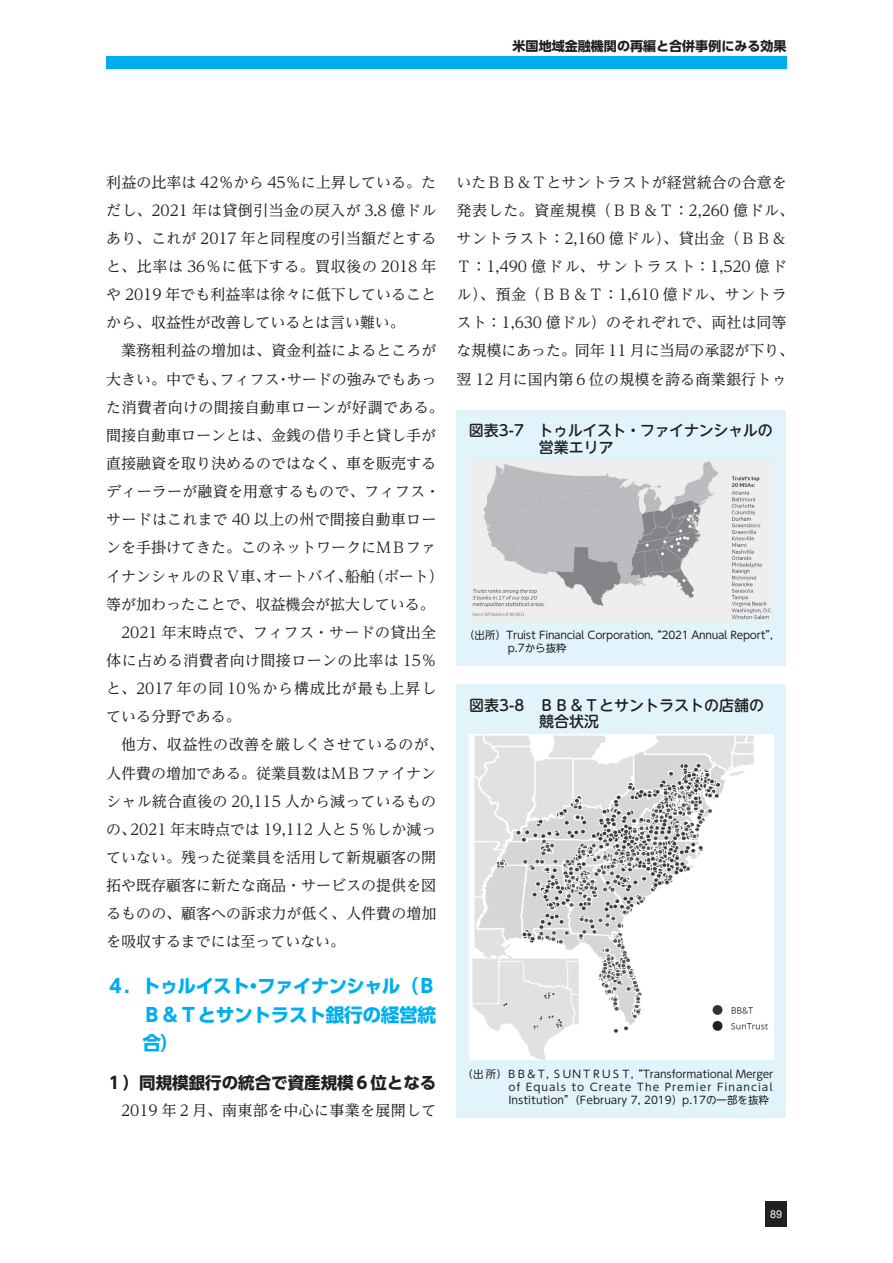
<style>
.page{position:relative;width:893px;height:1263px;background:#fff}
.page>*{position:absolute;margin:0;border:0;box-sizing:border-box;transform-origin:0 0}
.t1{font:700 18.75px/28.5px "UD Shin Go Pr 6";letter-spacing:-.02em;color:#00aeef;text-align:justify}
.t2{font:700 16.5px "UD Shin Go Pr 6";color:#231f20}
.t3{font:15px/28.2px "UD Reimin Pr 6";color:#231f20;text-align:justify}
.t4{font:15px "UD Reimin Pr 6";letter-spacing:.02em;color:#231f20}
.t5{font:15px "UD Reimin Pr 6";letter-spacing:.03em;color:#231f20}
.t6{font:500 15px/16.5px "UD Shin M Go Pr 6";letter-spacing:-.02em;color:#231f20}
.t7{font:500 15px/16.5px "UD Shin M Go Pr 6";color:#231f20}
.t8{font:15px "UD Reimin Pr 6";letter-spacing:.06em;color:#231f20}
.t9{font:15px "UD Reimin Pr 6";letter-spacing:.025em;color:#231f20}
.t10{font:700 13.05px "UD Shin Go Pr 6";color:#231f20}
.t11{font:10.8px "Arial";color:#fff}
.t12{font:10.5px/12.8px "UD Shin M Go Pr 6";color:#231f20;text-align:justify}
.t13{font:10.5px/12.8px "UD Shin M Go Pr 6";letter-spacing:-.025em;color:#231f20}
</style>
<div class="page">
<div style="left:106px;top:56px;width:681px;height:13px;background:#00aeef"></div>
<div style="left:765px;top:1201px;width:22px;height:26px;background:#231f20"></div>
<div style="left:457px;top:411px;width:329px;height:255px;background:#e1f4fc"></div>
<img style="left:469px;top:459px;width:304px;height:163px">
<div style="left:457px;top:684px;width:329px;height:434px;background:#e1f4fc"></div>
<img style="left:469px;top:734px;width:304px;height:326px">
<p class="t10" style="left:513px;top:35px;width:276px">米国地域金融機関の再編と合併事例にみる効果</p>
<p class="t3" style="left:106px;top:167px;width:332px">利益の比率は 42％から 45％に上昇している。ただし、2021 年は貸倒引当金の戻入が 3.8 億ドルあり、これが 2017 年と同程度の引当額だとすると、比率は 36％に低下する。買収後の 2018 年や 2019 年でも利益率は徐々に低下していることから、収益性が改善しているとは言い難い。</p>
<p class="t3" style="left:121px;top:336px;width:317px">業務粗利益の増加は、資金利益によるところが</p>
<p class="t3" style="left:106px;top:364px;width:332px">大きい。中でも、フィフス・サードの強みでもあっ</p>
<p class="t9" style="left:106px;top:395px;width:339px">た消費者向けの間接自動車ローンが好調である。</p>
<p class="t3" style="left:106px;top:421px;width:331px">間接自動車ローンとは、金銭の借り手と貸し手が</p>
<p class="t3" style="left:106px;top:449px;width:331px">直接融資を取り決めるのではなく、車を販売する</p>
<p class="t3" style="left:106px;top:477px;width:335px">ディーラーが融資を用意するもので、フィフス・</p>
<p class="t3" style="left:106px;top:505px;width:332px">サードはこれまで 40 以上の州で間接自動車ロー</p>
<p class="t3" style="left:106px;top:533px;width:331px">ンを手掛けてきた。このネットワークにＭＢファ</p>
<p class="t3" style="left:106px;top:561px;width:339px">イナンシャルのＲＶ車、オートバイ、船舶（ボート）</p>
<p class="t3" style="left:106px;top:589px;width:330px">等が加わったことで、収益機会が拡大している。</p>
<p class="t4" style="left:121px;top:620px;width:317px">2021 年末時点で、フィフス・サードの貸出全</p>
<p class="t5" style="left:106px;top:648px;width:332px">体に占める消費者向け間接ローンの比率は 15％</p>
<p class="t8" style="left:106px;top:676px;width:332px">と、2017 年の同 10％から構成比が最も上昇し</p>
<p class="t3" style="left:106px;top:702px;width:136px">ている分野である。</p>
<p class="t5" style="left:121px;top:732px;width:324px">他方、収益性の改善を厳しくさせているのが、</p>
<p class="t3" style="left:106px;top:758px;width:331px">人件費の増加である。従業員数はＭＢファイナン</p>
<p class="t3" style="left:106px;top:786px;width:331px">シャル統合直後の 20,115 人から減っているもの</p>
<p class="t3" style="left:106px;top:815px;width:332px">の、2021 年末時点では 19,112 人と５％しか減っ</p>
<p class="t3" style="left:106px;top:843px;width:331px">ていない。残った従業員を活用して新規顧客の開</p>
<p class="t3" style="left:106px;top:871px;width:331px">拓や既存顧客に新たな商品・サービスの提供を図</p>
<p class="t3" style="left:106px;top:899px;width:332px">るものの、顧客への訴求力が低く、人件費の増加</p>
<p class="t3" style="left:106px;top:927px;width:240px">を吸収するまでには至っていない。</p>
<p class="t1" style="left:142px;top:971px;width:295px;text-indent:-36px">４．トゥルイスト・ファイナンシャル（ＢＢ＆Ｔとサントラスト銀行の経営統合）</p>
<p class="t2" style="left:106px;top:1070px;width:332px">１）同規模銀行の統合で資産規模６位となる</p>
<p class="t4" style="left:121px;top:1098px;width:317px">2019 年２月、南東部を中心に事業を展開して</p>
<p class="t3" style="left:457px;top:167px;width:339px;text-align:left">いたＢＢ＆Ｔとサントラストが経営統合の合意を発表した。資産規模（ＢＢ＆Ｔ：2,260 億ドル、サントラスト：2,160 億ドル）、貸出金（ＢＢ＆<br>Ｔ：1,490 億ドル、サントラスト：1,520 億ドル）、預金（ＢＢ＆Ｔ：1,610 億ドル、サントラスト：1,630 億ドル）のそれぞれで、両社は同等な規模にあった。同年 11 月に当局の承認が下り、翌 12 月に国内第６位の規模を誇る商業銀行トゥ</p>
<p class="t6" style="left:469px;top:421px;width:305px">図表3-7 トゥルイスト・ファイナンシャルの　　　　 営業エリア</p>
<p class="t13" style="left:469px;top:628px;width:308px;text-indent:-5px">（出所）Truist Financial Corporation,“2021 Annual Report”,　　　 p.7から抜粋</p>
<p class="t7" style="left:469px;top:696px;width:297px">図表3-8 ＢＢ＆Ｔとサントラストの店舗の　　　　 競合状況</p>
<p class="t12" style="left:508px;top:1067px;width:267px;text-indent:-46px">（出所）ＢＢ＆Ｔ, ＳＵＮＴＲＵＳＴ,“Transformational Merger of Equals to Create The Premier Financial Institution”（February 7, 2019）p.17の一部を抜粋</p>
<p class="t11" style="left:770px;top:1207px;width:14px">89</p>
</div>
